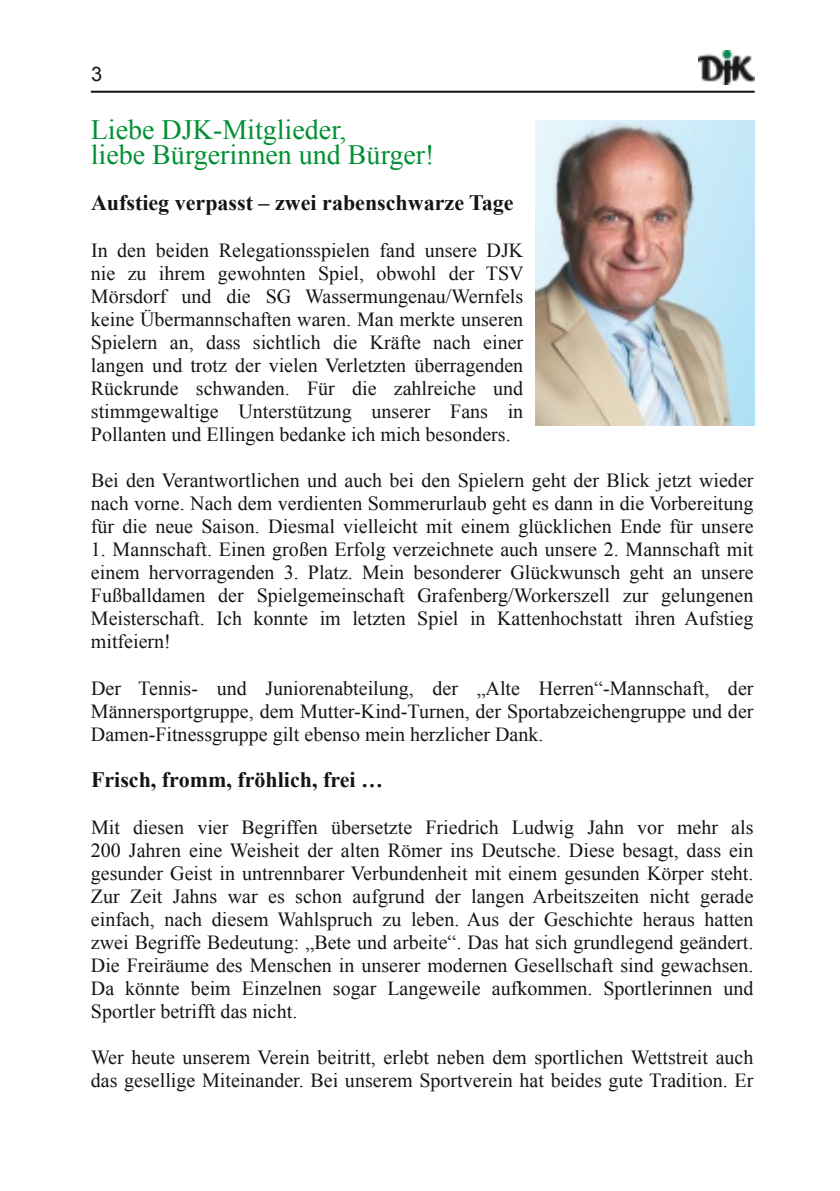
<style>
.page{position:relative;width:840px;height:1191px;background:#fff}
.page>*{position:absolute;margin:0;border:0;box-sizing:border-box;transform-origin:0 0}
.t1{font:28px/25.6px "Times New Roman";color:#008f33}
.t2{font:700 22px "Times New Roman";color:#161413}
.t3{font:20px/23px "Times New Roman";color:#161413;text-align:justify}
.t4{font:20px "Arial";color:#161413}
</style>
<div class="page">
<hr style="left:91px;top:91px;width:663px;height:2px;background:#161413">
<img style="left:698px;top:51px;width:55px;height:34px">
<img style="left:535px;top:121px;width:219px;height:304px">
<p class="t4" style="left:91px;top:63px;width:13px">3</p>
<h1 class="t1" style="left:91px;top:116px;width:345px">Liebe DJK-Mitglieder,<br>liebe Bürgerinnen und Bürger!</h1>
<p class="t2" style="left:91px;top:191px;width:424px">Aufstieg verpasst – zwei rabenschwarze Tage</p>
<p class="t3" style="left:91px;top:239px;width:434px">In den beiden Relegationsspielen fand unsere DJK nie zu ihrem gewohnten Spiel, obwohl der TSV Mörsdorf und die SG Wassermungenau/Wernfels keine Übermannschaften waren. Man merkte unseren Spielern an, dass sichtlich die Kräfte nach einer langen und trotz der vielen Verletzten überragenden Rückrunde schwanden. Für die zahlreiche und stimmgewaltige Unterstützung unserer Fans in Pollanten und Ellingen bedanke ich mich besonders.</p>
<p class="t3" style="left:91px;top:469px;width:663px">Bei den Verantwortlichen und auch bei den Spielern geht der Blick jetzt wieder nach vorne. Nach dem verdienten Sommerurlaub geht es dann in die Vorbereitung für die neue Saison. Diesmal vielleicht mit einem glücklichen Ende für unsere</p>
<p class="t3" style="left:91px;top:538px;width:663px">1. Mannschaft. Einen großen Erfolg verzeichnete auch unsere 2. Mannschaft mit einem hervorragenden 3. Platz. Mein besonderer Glückwunsch geht an unsere Fußballdamen der Spielgemeinschaft Grafenberg/Workerszell zur gelungenen Meisterschaft. Ich konnte im letzten Spiel in Kattenhochstatt ihren Aufstieg mitfeiern!</p>
<p class="t3" style="left:91px;top:676px;width:663px">Der Tennis- und Juniorenabteilung, der „Alte Herren“-Mannschaft, der Männersportgruppe, dem Mutter-Kind-Turnen, der Sportabzeichengruppe und der Damen-Fitnessgruppe gilt ebenso mein herzlicher Dank.</p>
<p class="t2" style="left:91px;top:767px;width:293px">Frisch, fromm, fröhlich, frei …</p>
<p class="t3" style="left:91px;top:815px;width:663px">Mit diesen vier Begriffen übersetzte Friedrich Ludwig Jahn vor mehr als 200 Jahren eine Weisheit der alten Römer ins Deutsche. Diese besagt, dass ein gesunder Geist in untrennbarer Verbundenheit mit einem gesunden Körper steht.<br>Zur Zeit Jahns war es schon aufgrund der langen Arbeitszeiten nicht gerade einfach, nach diesem Wahlspruch zu leben. Aus der Geschichte heraus hatten zwei Begriffe Bedeutung: „Bete und arbeite“. Das hat sich grundlegend geändert.<br>Die Freiräume des Menschen in unserer modernen Gesellschaft sind gewachsen.<br>Da könnte beim Einzelnen sogar Langeweile aufkommen. Sportlerinnen und Sportler betrifft das nicht.</p>
<p class="t3" style="left:91px;top:1045px;width:663px">Wer heute unserem Verein beitritt, erlebt neben dem sportlichen Wettstreit auch das gesellige Miteinander. Bei unserem Sportverein hat beides gute Tradition. Er</p>
</div>
